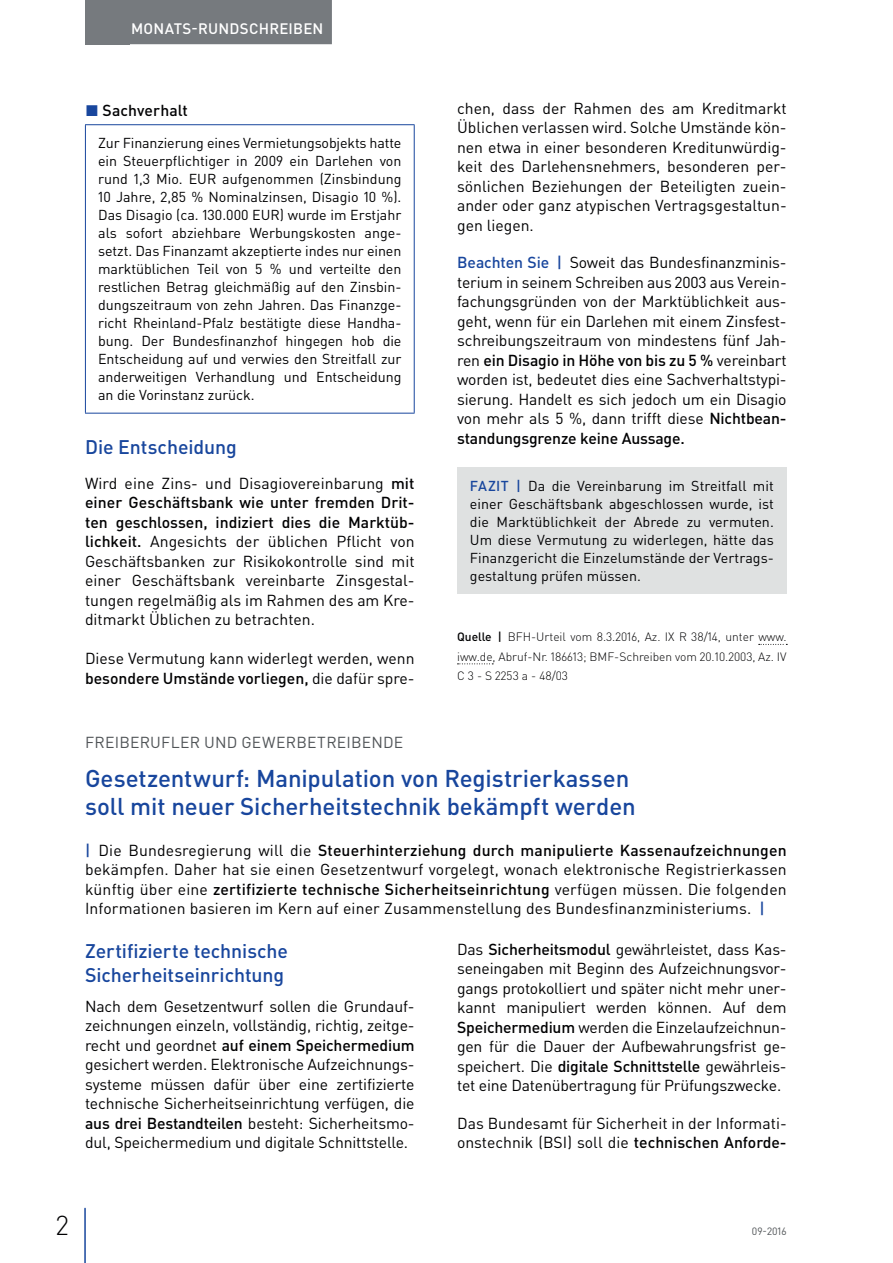
<style>
.page{position:relative;width:893px;height:1263px;background:#fff}
.page>*{position:absolute;margin:0;border:0;box-sizing:border-box;transform-origin:0 0}
.t1{font:300 27px "DIN Pro";color:#000002}
.t2{font:500 24px/28.5px "DIN Pro";letter-spacing:-.005em;color:#18469d}
.t3{font:500 19.5px/24px "DIN Pro";letter-spacing:-.005em;color:#18469d}
.t4{font:15.75px/19.5px "DIN Pro";color:#000002;text-align:justify}
.t5{font:15.75px "DIN Pro";letter-spacing:.015em;color:#505457}
.t6{font:500 15.75px "DIN Pro";letter-spacing:.005em;color:#000002}
.t7{font:500 15px "DIN Pro";letter-spacing:.015em;color:#fff}
.t8{font:14.25px/18px "DIN Pro";letter-spacing:-.005em;color:#000002;text-align:justify}
.t9{font:300 12px/19.5px "DIN Pro";color:#000002;text-align:justify}
.t10{font:10.5px "DIN Pro";color:#505457}
.s1{color:#18469d}
.s2{font-weight:500}
.s3{font-weight:500;color:#18469d}
</style>
<div class="page">
<div style="left:85px;top:0;width:45px;height:44px;background:#767a7e"></div>
<hr style="left:84px;top:1208px;width:2px;height:55px;background:#18469d">
<div style="left:122px;top:0;width:210px;height:44px;background:#767a7e"></div>
<hr style="left:85px;top:124px;width:330px;height:1px;background:#18469d">
<hr style="left:85px;top:125px;width:1px;height:288px;background:#18469d">
<hr style="left:414px;top:125px;width:1px;height:288px;background:#18469d">
<hr style="left:85px;top:413px;width:330px;height:1px;background:#18469d">
<svg style="left:759px;top:644px;width:28px;height:1px"></svg>
<svg style="left:457px;top:663px;width:36px;height:1px"></svg>
<div style="left:457px;top:467px;width:330px;height:127px;background:#dfe1e1"></div>
<p class="t7" style="left:131px;top:18px;width:194px">MONATS-RUNDSCHREIBEN</p>
<p class="t6" style="left:85px;top:100px;width:104px"><span class="s1">◼</span> Sachverhalt</p>
<p class="t8" style="left:98px;top:134px;width:305px">Zur Finanzierung eines Vermietungsobjekts hatte ein Steuerpflichtiger in 2009 ein Darlehen von rund 1,3 Mio. EUR aufgenommen (Zinsbindung 10 Jahre, 2,85 % Nominalzinsen, Disagio 10 %).<br>Das Disagio (ca. 130.000 EUR) wurde im Erstjahr als sofort abziehbare Werbungskosten ange&shy;setzt. Das Finanzamt akzeptierte indes nur einen marktüblichen Teil von 5 % und verteilte den restlichen Betrag gleichmäßig auf den Zinsbin&shy;dungszeitraum von zehn Jahren. Das Finanzge&shy;richt Rheinland-Pfalz bestätigte diese Handha&shy;bung. Der Bundesfinanzhof hingegen hob die Entscheidung auf und verwies den Streitfall zur anderweitigen Verhandlung und Entscheidung an die Vorinstanz zurück.</p>
<p class="t3" style="left:85px;top:434px;width:153px">Die Entscheidung</p>
<p class="t4" style="left:85px;top:472px;width:331px">Wird eine Zins- und Disagiovereinbarung <span class="s2">mit einer Geschäftsbank wie unter fremden Drit&shy;ten geschlossen, indiziert dies die Marktüb&shy;lichkeit.</span> Angesichts der üblichen Pflicht von Geschäftsbanken zur Risikokontrolle sind mit einer Geschäftsbank vereinbarte Zinsgestal&shy;tungen regelmäßig als im Rahmen des am Kre&shy;ditmarkt Üblichen zu betrachten.</p>
<p class="t4" style="left:85px;top:648px;width:331px">Diese Vermutung kann widerlegt werden, wenn <span class="s2">besondere Umstände vorliegen,</span> die dafür spre-</p>
<p class="t4" style="left:457px;top:98px;width:331px">chen, dass der Rahmen des am Kreditmarkt Üblichen verlassen wird. Solche Umstände kön&shy;nen etwa in einer besonderen Kreditunwürdig&shy;keit des Darlehensnehmers, besonderen per&shy;sönlichen Beziehungen der Beteiligten zuein&shy;ander oder ganz atypischen Vertragsgestaltun&shy;gen liegen.</p>
<p class="t4" style="left:457px;top:252px;width:331px"><span class="s3">Beachten Sie |</span> Soweit das Bundesfinanzminis&shy;terium in seinem Schreiben aus 2003 aus Verein&shy;fachungsgründen von der Marktüblichkeit aus&shy;geht, wenn für ein Darlehen mit einem Zinsfest&shy;schreibungszeitraum von mindestens fünf Jah&shy;ren <span class="s2">ein Disagio in Höhe von bis zu 5 %</span> vereinbart worden ist, bedeutet dies eine Sachverhaltstypi&shy;sierung. Handelt es sich jedoch um ein Disagio von mehr als 5 %, dann trifft diese <span class="s2">Nichtbean&shy;standungsgrenze keine Aussage.</span></p>
<p class="t8" style="left:470px;top:476px;width:306px"><span class="s3">FAZIT |</span> Da die Vereinbarung im Streitfall mit einer Geschäftsbank abgeschlossen wurde, ist die Marktüblichkeit der Abrede zu vermuten.<br>Um diese Vermutung zu widerlegen, hätte das Finanzgericht die Einzelumstände der Vertrags&shy;gestaltung prüfen müssen.</p>
<p class="t9" style="left:457px;top:627px;width:331px"><span class="s2">Quelle |</span> BFH-Urteil vom 8.3.2016, Az. IX R 38/14, unter www. iww.de, Abruf-Nr. 186613; BMF-Schreiben vom 20.10.2003, Az. IV C 3 - S 2253 a - 48/03</p>
<p class="t5" style="left:85px;top:731px;width:320px">FREIBERUFLER UND GEWERBETREIBENDE</p>
<h2 class="t2" style="left:85px;top:763px;width:552px">Gesetzentwurf: Manipulation von Registrierkassen soll mit neuer Sicherheitstechnik bekämpft werden</h2>
<p class="t4" style="left:85px;top:840px;width:703px"><span class="s3">|</span> Die Bundesregierung will die <span class="s2">Steuerhinterziehung durch manipulierte Kassenaufzeichnungen </span>bekämpfen. Daher hat sie einen Gesetzentwurf vorgelegt, wonach elektronische Registrierkassen künftig über eine <span class="s2">zertifizierte technische Sicherheitseinrichtung</span> verfügen müssen. Die folgenden Informationen basieren im Kern auf einer Zusammenstellung des Bundesfinanzministeriums. <span class="s3">|</span></p>
<p class="t3" style="left:85px;top:938px;width:205px">Zertifizierte technische<br>Sicherheitseinrichtung</p>
<p class="t4" style="left:85px;top:996px;width:331px">Nach dem Gesetzentwurf sollen die Grundauf&shy;zeichnungen einzeln, vollständig, richtig, zeitge&shy;recht und geordnet <span class="s2">auf einem Speichermedium </span>gesichert werden. Elektronische Aufzeichnungs&shy;systeme müssen dafür über eine zertifizierte technische Sicherheitseinrichtung verfügen, die <span class="s2">aus drei Bestandteilen</span> besteht: Sicherheitsmo&shy;dul, Speichermedium und digitale Schnittstelle.</p>
<p class="t4" style="left:457px;top:939px;width:331px">Das <span class="s2">Sicherheitsmodul</span> gewährleistet, dass Kas&shy;seneingaben mit Beginn des Aufzeichnungsvor&shy;gangs protokolliert und später nicht mehr uner&shy;kannt manipuliert werden können. Auf dem <span class="s2">Speichermedium</span> werden die Einzelaufzeichnun&shy;gen für die Dauer der Aufbewahrungsfrist ge&shy;speichert. Die <span class="s2">digitale Schnittstelle</span> gewährleis&shy;tet eine Datenübertragung für Prüfungszwecke.</p>
<p class="t4" style="left:457px;top:1113px;width:331px">Das Bundesamt für Sicherheit in der Informati&shy;onstechnik (BSI) soll die <span class="s2">technischen Anforde-</span></p>
<h1 class="t1" style="left:56px;top:1207px;width:14px">2</h1>
<p class="t10" style="left:752px;top:1224px;width:36px">09-2016</p>
</div>
